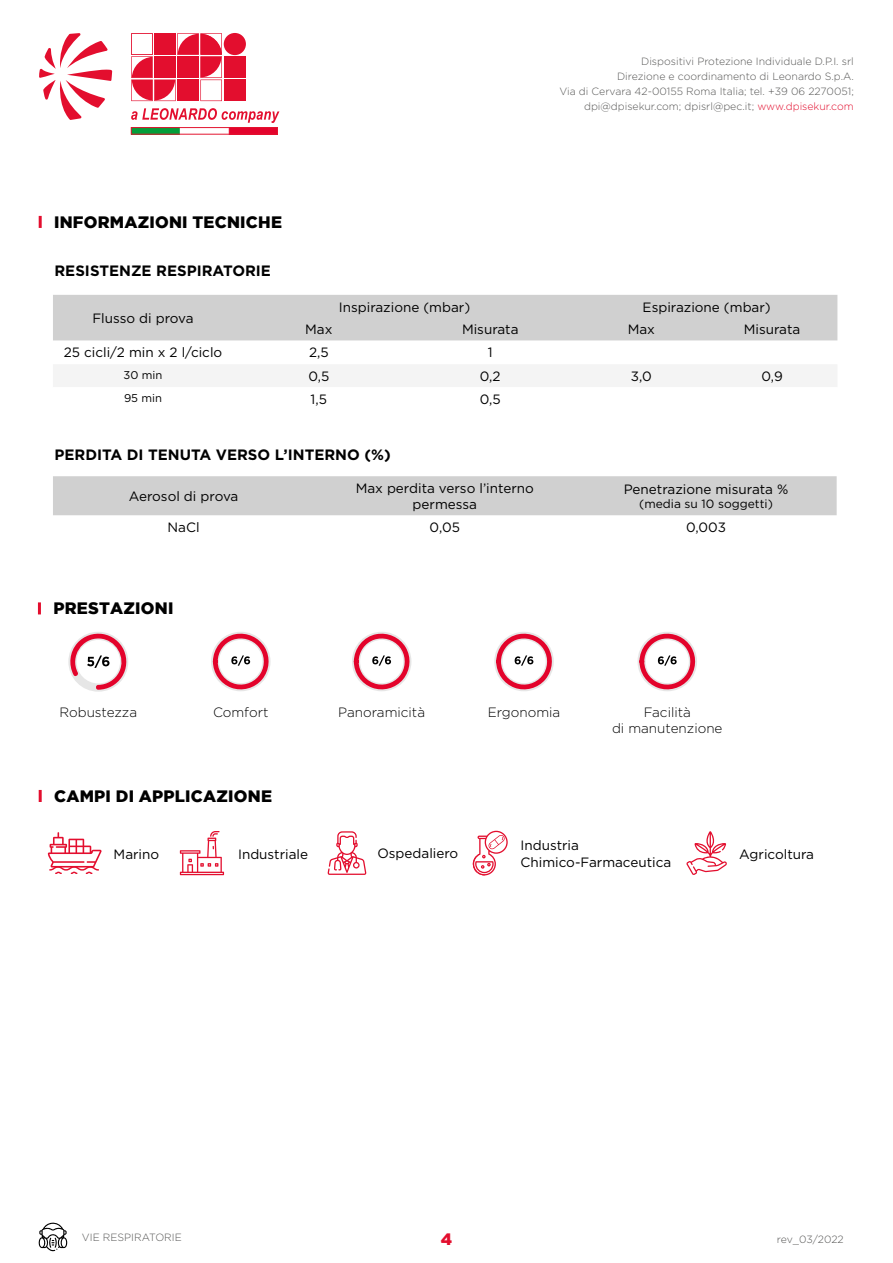
<style>
.page{position:relative;width:893px;height:1263px;background:#fff}
.page>*{position:absolute;margin:0;border:0;box-sizing:border-box;transform-origin:0 0}
.t1{font:900 16.5px "Gotham";letter-spacing:.015em;color:#000}
.t2{font:900 16.5px "Gotham";color:#e30e2e}
.t3{font:700 15px "Gotham";color:#000}
.t4{font:13.5px/16.2px "Gotham";color:#000;text-align:center}
.t5{font:300 13.5px/16.2px "Gotham";color:#000;text-align:center}
.t6{font:12px "Gotham";color:#000}
.t7{font:11.25px "Gotham";color:#000}
.t8{font:300 10.5px/15px "Gotham";color:#575756;text-align:right}
.s1{color:#e30e2e}
</style>
<div class="page">
<svg style="left:39px;top:1222px;width:28px;height:29px"></svg>
<div style="left:224px;top:56px;width:22px;height:22px;background:#e30e2e"></div>
<div style="left:224px;top:80px;width:22px;height:21px;background:#e30e2e"></div>
<div style="left:224px;top:33px;width:22px;height:22px;background:#e30e2e;border-radius:50%"></div>
<svg style="left:131px;top:33px;width:91px;height:68px"></svg>
<svg style="left:131px;top:108px;width:148px;height:15px"></svg>
<svg style="left:39px;top:33px;width:73px;height:87px"></svg>
<img style="left:133px;top:129px;width:143px;height:3px">
<div style="left:131px;top:127px;width:147px;height:7px;border:1px solid #e31530"></div>
<svg style="left:39px;top:216px;width:3px;height:12px"></svg>
<div style="left:53px;top:295px;width:784px;height:45px;background:#d0d0d0"></div>
<div style="left:53px;top:365px;width:784px;height:22px;background:#f4f4f4"></div>
<div style="left:53px;top:476px;width:784px;height:39px;background:#d0d0d0"></div>
<svg style="left:38px;top:602px;width:3px;height:12px"></svg>
<svg style="left:211px;top:632px;width:60px;height:59px"></svg>
<svg style="left:352px;top:632px;width:60px;height:59px"></svg>
<svg style="left:494px;top:632px;width:60px;height:59px"></svg>
<svg style="left:637px;top:632px;width:60px;height:59px"></svg>
<svg style="left:68px;top:632px;width:60px;height:60px"></svg>
<svg style="left:39px;top:790px;width:3px;height:12px"></svg>
<svg style="left:48px;top:832px;width:54px;height:42px"></svg>
<svg style="left:180px;top:831px;width:44px;height:44px"></svg>
<svg style="left:328px;top:831px;width:38px;height:44px"></svg>
<svg style="left:473px;top:831px;width:35px;height:44px"></svg>
<svg style="left:686px;top:831px;width:41px;height:44px"></svg>
<p class="t8" style="left:559px;top:54px;width:296px">Dispositivi Protezione Individuale D.P.I. srl<br>Direzione e coordinamento di Leonardo S.p.A.<br>Via di Cervara 42-00155 Roma Italia; tel. +39 06 2270051; dpi@dpisekur.com; dpisrl@pec.it; <span class="s1">www.dpisekur.com</span></p>
<p class="t1" style="left:54px;top:213px;width:229px">INFORMAZIONI TECNICHE</p>
<p class="t3" style="left:54px;top:261px;width:218px">RESISTENZE RESPIRATORIE</p>
<p class="t4" style="left:92px;top:310px;width:103px">Flusso di prova</p>
<p class="t4" style="left:339px;top:298px;width:133px">Inspirazione (mbar)</p>
<p class="t4" style="left:643px;top:298px;width:130px">Espirazione (mbar)</p>
<p class="t4" style="left:305px;top:321px;width:29px">Max</p>
<p class="t4" style="left:462px;top:321px;width:58px">Misurata</p>
<p class="t4" style="left:628px;top:321px;width:29px">Max</p>
<p class="t4" style="left:744px;top:321px;width:58px">Misurata</p>
<p class="t4" style="left:64px;top:344px;width:160px">25 cicli/2 min x 2 l/ciclo</p>
<p class="t4" style="left:309px;top:344px;width:21px">2,5</p>
<p class="t4" style="left:488px;top:344px;width:6px">1</p>
<p class="t7" style="left:124px;top:368px;width:40px">30 min</p>
<p class="t4" style="left:308px;top:368px;width:22px">0,5</p>
<p class="t4" style="left:480px;top:368px;width:22px">0,2</p>
<p class="t4" style="left:631px;top:368px;width:22px">3,0</p>
<p class="t4" style="left:761px;top:368px;width:23px">0,9</p>
<p class="t7" style="left:124px;top:391px;width:40px">95 min</p>
<p class="t4" style="left:311px;top:391px;width:18px">1,5</p>
<p class="t4" style="left:480px;top:391px;width:22px">0,5</p>
<p class="t3" style="left:54px;top:444px;width:338px">PERDITA DI TENUTA VERSO L’INTERNO (%)</p>
<p class="t4" style="left:129px;top:488px;width:111px">Aerosol di prova</p>
<p class="t4" style="left:356px;top:480px;width:180px">Max perdita verso l’interno permessa</p>
<p class="t4" style="left:624px;top:481px;width:166px">Penetrazione misurata %</p>
<p class="t6" style="left:639px;top:496px;width:135px">(media su 10 soggetti)</p>
<p class="t4" style="left:168px;top:519px;width:33px">NaCl</p>
<p class="t4" style="left:430px;top:519px;width:32px">0,05</p>
<p class="t4" style="left:686px;top:519px;width:41px">0,003</p>
<p class="t1" style="left:53px;top:599px;width:122px">PRESTAZIONI</p>
<p class="t5" style="left:60px;top:704px;width:79px">Robustezza</p>
<p class="t5" style="left:213px;top:704px;width:57px">Comfort</p>
<p class="t5" style="left:338px;top:704px;width:88px">Panoramicità</p>
<p class="t5" style="left:488px;top:704px;width:74px">Ergonomia</p>
<p class="t5" style="left:612px;top:704px;width:112px">Facilità<br>di manutenzione</p>
<p class="t1" style="left:54px;top:787px;width:219px">CAMPI DI APPLICAZIONE</p>
<p class="t4" style="left:114px;top:846px;width:47px">Marino</p>
<p class="t4" style="left:238px;top:846px;width:71px">Industriale</p>
<p class="t4" style="left:377px;top:845px;width:82px">Ospedaliero</p>
<p class="t4" style="left:521px;top:837px;width:152px;text-align:left">Industria<br>Chimico-Farmaceutica</p>
<p class="t4" style="left:739px;top:846px;width:76px">Agricoltura</p>
<p class="t8" style="left:82px;top:1230px;width:101px">VIE RESPIRATORIE</p>
<p class="t2" style="left:441px;top:1230px;width:13px">4</p>
<p class="t8" style="left:777px;top:1231px;width:68px">rev_03/2022</p>
</div>
